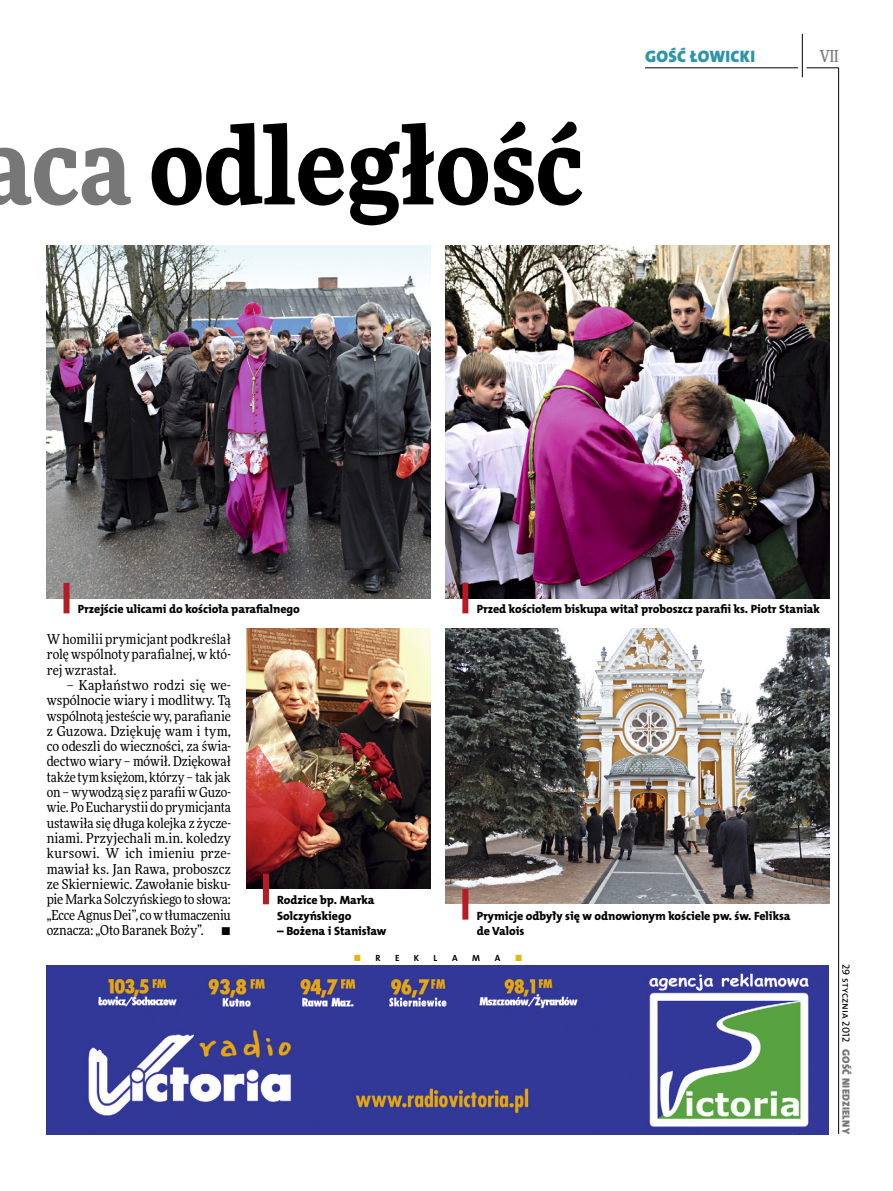
<style>
.page{position:relative;width:893px;height:1191px;background:#fff}
.page>*{position:absolute;margin:0;border:0;box-sizing:border-box;transform-origin:0 0}
.t1{font:900 108px "Freeday Narrow";color:#000}
.t2{font:16.65px "The Mix HP9 Blk";letter-spacing:.02em;color:#2f95a8}
.t3{font:500 16.5px "Freeday Narrow";color:#777778;scale:.9 1}
.t4{font:13.65px/15.3px "Freeday Narrow News";color:#000;text-align:justify}
.t5{font:12px/15.3px "The Mix HP8 Ex Bld";letter-spacing:-.005em;color:#000}
.t6{font:10.5px "The Mix HP9 Blk";letter-spacing:.025em;color:#777778}
.t7{font:10.5px "The Mix HP5 Plain";color:#000}
.t8{font:9px "The Mix HP7 Bld";color:#000}
.t9{font:9px "The Mix HP7 Bld";color:#e3b816}
.s1{color:#777778}
.s2{color:#000}
</style>
<div class="page">
<hr style="left:806px;top:68px;width:33px;height:1px;background:#000">
<hr style="left:645px;top:68px;width:153px;height:1px;background:#000">
<hr style="left:838px;top:68px;width:1px;height:1066px;background:#000">
<hr style="left:802px;top:34px;width:1px;height:43px;background:#000">
<img style="left:47px;top:965px;width:782px;height:169px">
<img style="left:47px;top:246px;width:383px;height:352px">
<img style="left:446px;top:246px;width:383px;height:352px">
<div style="left:64px;top:583px;width:6px;height:30px;background:#b51b24"></div>
<div style="left:462px;top:583px;width:6px;height:30px;background:#b51b24"></div>
<img style="left:446px;top:628px;width:383px;height:275px">
<img style="left:246px;top:628px;width:184px;height:261px">
<div style="left:462px;top:889px;width:6px;height:30px;background:#b51b24"></div>
<div style="left:263px;top:873px;width:6px;height:31px;background:#b51b24"></div>
<h1 class="t1" style="left:-20px;top:95px;width:605px"><span class="s1">aca</span> odległość</h1>
<p class="t2" style="left:645px;top:46px;width:111px">GOŚĆ ŁOWICKI</p>
<p class="t3" style="left:820px;top:46px;width:22px">VII</p>
<p class="t5" style="left:78px;top:602px;width:224px">Przejście ulicami do kościoła parafialnego</p>
<p class="t5" style="left:477px;top:602px;width:345px">Przed kościołem biskupa witał proboszcz parafii ks. Piotr Staniak</p>
<p class="t4" style="left:47px;top:631px;width:186px">W homilii prymicjant podkreślał rolę wspólnoty parafialnej, w któ&shy;rej wzrastał.</p>
<p class="t4" style="left:47px;top:677px;width:186px;text-indent:20px">– Kapłaństwo rodzi się we&shy;wspólnocie wiary i modlitwy. Tą wspólnotą jesteście wy, parafianie z Guzowa. Dziękuję wam i tym, co odeszli do wieczności, za świa&shy;dectwo wiary – mówił. Dziękował także tym księżom, którzy – tak jak on – wywodzą się z parafii w Guzo&shy;wie. Po Eucharystii do prymicjanta ustawiła się długa kolejka z życze&shy;niami. Przyjechali m.in. koledzy kursowi. W ich imieniu prze&shy;mawiał ks. Jan Rawa, proboszcz ze Skierniewic. Zawołanie bisku&shy;pie Marka Solczyńskiego to słowa: „Ecce Agnus Dei”, co w tłumaczeniu oznacza: „Oto Baranek Boży”.</p>
<p class="t5" style="left:277px;top:892px;width:99px">Rodzice bp. Marka<br>Solczyńskiego</p>
<p class="t5" style="left:277px;top:923px;width:111px">– Bożena i Stanisław</p>
<p class="t5" style="left:477px;top:908px;width:315px">Prymicje odbyły się w odnowionym kościele pw. św. Feliksa de Valois</p>
<p class="t4" style="left:221px;top:922px;width:11px">•</p>
<p class="t9" style="left:353px;top:952px;width:28px">■ <span class="s2">R</span></p>
<p class="t8" style="left:395px;top:952px;width:6px">E</p>
<p class="t8" style="left:414px;top:952px;width:7px">K</p>
<p class="t8" style="left:434px;top:952px;width:4px">L</p>
<p class="t8" style="left:452px;top:952px;width:18px">AMA</p>
<p class="t9" style="left:515px;top:952px;width:9px">■</p>
<p class="t7" style="left:853px;top:963px;width:80px;rotate:90deg">29 stycznia 2012</p>
<p class="t6" style="left:853px;top:1049px;width:86px;rotate:90deg">GOŚĆ NIEDZIELNY</p>
</div>
